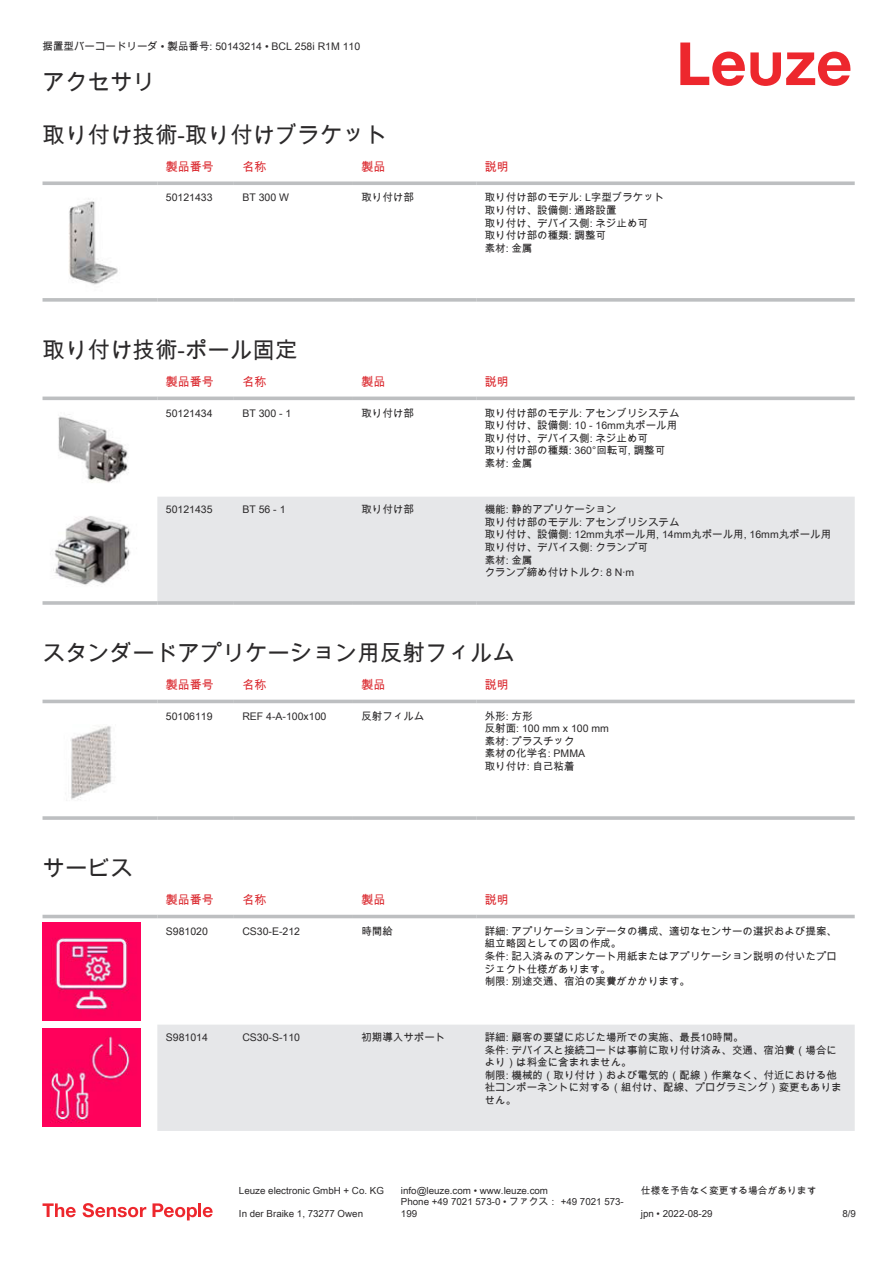
<style>
.page{position:relative;width:893px;height:1263px;background:#fff}
.page>*{position:absolute;margin:0;border:0;box-sizing:border-box;transform-origin:0 0}
.t1{font:22.5px "Arial Unicode MS";color:#2b292a}
.t2{font:12px "Arial Unicode MS";color:#db2a30}
.t3{font:10.5px/12.6px "Arial Unicode MS";color:#2b292a}
.t4{font:9.75px/11.7px "Arial Unicode MS";color:#2b292a}
</style>
<div class="page">
<svg style="left:680px;top:43px;width:170px;height:43px"></svg>
<svg style="left:43px;top:181px;width:114px;height:4px"></svg>
<svg style="left:157px;top:181px;width:77px;height:4px"></svg>
<svg style="left:234px;top:181px;width:119px;height:4px"></svg>
<svg style="left:353px;top:181px;width:123px;height:4px"></svg>
<svg style="left:476px;top:181px;width:379px;height:4px;background:#c4c6c8"></svg>
<svg style="left:43px;top:298px;width:114px;height:4px"></svg>
<svg style="left:157px;top:298px;width:77px;height:4px"></svg>
<svg style="left:234px;top:298px;width:119px;height:4px"></svg>
<svg style="left:353px;top:298px;width:123px;height:4px"></svg>
<svg style="left:476px;top:298px;width:379px;height:4px;background:#c3c5c7"></svg>
<img style="left:69px;top:198px;width:49px;height:87px">
<svg style="left:43px;top:396px;width:812px;height:1px"></svg>
<div style="left:157px;top:497px;width:698px;height:104px;background:#e6e7e9"></div>
<hr style="left:43px;top:397px;width:114px;height:3px;background:#bdbfc1">
<hr style="left:157px;top:397px;width:77px;height:3px;background:#bdbfc1">
<hr style="left:234px;top:397px;width:119px;height:3px;background:#bdbfc1">
<hr style="left:353px;top:397px;width:123px;height:3px;background:#bdbfc1">
<hr style="left:476px;top:397px;width:379px;height:3px;background:#bdbfc1">
<hr style="left:43px;top:601px;width:114px;height:4px;background:#bdbfc1">
<hr style="left:157px;top:601px;width:77px;height:4px;background:#c4c6c8">
<hr style="left:234px;top:601px;width:119px;height:4px;background:#bdbfc1">
<hr style="left:353px;top:601px;width:123px;height:4px;background:#bdbfc1">
<hr style="left:476px;top:601px;width:379px;height:4px;background:#c4c6c8">
<img style="left:58px;top:414px;width:71px;height:69px">
<img style="left:53px;top:516px;width:78px;height:70px">
<div style="left:43px;top:699px;width:812px;height:5px;background:#eeefef"></div>
<hr style="left:43px;top:700px;width:114px;height:3px;background:#bdbfc1">
<hr style="left:157px;top:700px;width:77px;height:3px;background:#bdbfc1">
<hr style="left:234px;top:700px;width:119px;height:3px;background:#bdbfc1">
<hr style="left:353px;top:700px;width:123px;height:3px;background:#bdbfc1">
<hr style="left:476px;top:700px;width:379px;height:3px;background:#bdbfc1">
<svg style="left:43px;top:816px;width:114px;height:4px"></svg>
<hr style="left:157px;top:816px;width:77px;height:4px;background:#c7c8ca">
<hr style="left:234px;top:816px;width:119px;height:4px;background:#bdbfc1">
<svg style="left:353px;top:816px;width:123px;height:4px"></svg>
<hr style="left:476px;top:816px;width:379px;height:4px;background:#c7c8ca">
<img style="left:71px;top:726px;width:41px;height:74px">
<svg style="left:43px;top:914px;width:812px;height:213px"></svg>
<div style="left:157px;top:1025px;width:698px;height:106px;background:#e6e7e9"></div>
<hr style="left:43px;top:915px;width:114px;height:3px;background:#bdbfc1">
<hr style="left:157px;top:915px;width:77px;height:3px;background:#bdbfc1">
<hr style="left:234px;top:915px;width:119px;height:3px;background:#bdbfc1">
<hr style="left:353px;top:915px;width:123px;height:3px;background:#bdbfc1">
<hr style="left:476px;top:915px;width:379px;height:3px;background:#bdbfc1">
<img style="left:43px;top:922px;width:97px;height:98px">
<img style="left:43px;top:1029px;width:97px;height:98px">
<svg style="left:43px;top:1203px;width:33px;height:14px"></svg>
<svg style="left:83px;top:1203px;width:63px;height:14px"></svg>
<svg style="left:153px;top:1203px;width:44px;height:17px"></svg>
<hr style="left:198px;top:1203px;width:3px;height:14px;background:#ed272d">
<svg style="left:203px;top:1207px;width:10px;height:10px"></svg>
<p class="t3" style="left:43px;top:40px;width:319px">据置型バーコードリーダ • 製品番号: 50143214 • BCL 258i R1M 110</p>
<h1 class="t1" style="left:43px;top:66px;width:114px">アクセサリ</h1>
<h1 class="t1" style="left:43px;top:119px;width:346px">取り付け技術-取り付けブラケット</h1>
<p class="t2" style="left:166px;top:158px;width:49px">製品番号</p>
<p class="t2" style="left:242px;top:158px;width:25px">名称</p>
<p class="t2" style="left:361px;top:158px;width:25px">製品</p>
<p class="t2" style="left:485px;top:158px;width:25px">説明</p>
<p class="t3" style="left:166px;top:191px;width:48px">50121433</p>
<p class="t3" style="left:242px;top:191px;width:48px">BT 300 W</p>
<p class="t3" style="left:361px;top:191px;width:54px">取り付け部</p>
<p class="t3" style="left:485px;top:191px;width:181px">取り付け部のモデル: L字型ブラケット取り付け、設備側: 通路設置<br>取り付け、デバイス側: ネジ止め可<br>取り付け部の種類: 調整可<br>素材: 金属</p>
<h1 class="t1" style="left:43px;top:334px;width:256px">取り付け技術-ポール固定</h1>
<p class="t2" style="left:166px;top:373px;width:49px">製品番号</p>
<p class="t2" style="left:242px;top:373px;width:25px">名称</p>
<p class="t2" style="left:361px;top:373px;width:25px">製品</p>
<p class="t2" style="left:485px;top:373px;width:25px">説明</p>
<p class="t3" style="left:166px;top:406px;width:48px">50121434</p>
<p class="t3" style="left:242px;top:406px;width:51px">BT 300 - 1</p>
<p class="t3" style="left:361px;top:406px;width:54px">取り付け部</p>
<p class="t3" style="left:485px;top:406px;width:196px">取り付け部のモデル: アセンブリシステム取り付け、設備側: 10 - 16mm丸ポール用取り付け、デバイス側: ネジ止め可<br>取り付け部の種類: 360°回転可, 調整可<br>素材: 金属</p>
<p class="t3" style="left:166px;top:503px;width:48px">50121435</p>
<p class="t3" style="left:242px;top:503px;width:45px">BT 56 - 1</p>
<p class="t3" style="left:361px;top:503px;width:54px">取り付け部</p>
<p class="t3" style="left:485px;top:503px;width:348px">機能: 静的アプリケーション<br>取り付け部のモデル: アセンブリシステム<br>取り付け、設備側: 12mm丸ポール用, 14mm丸ポール用, 16mm丸ポール用取り付け、デバイス側: クランプ可<br>素材: 金属<br>クランプ締め付けトルク: 8 N·m</p>
<h1 class="t1" style="left:43px;top:637px;width:474px">スタンダードアプリケーション用反射フィルム</h1>
<p class="t2" style="left:166px;top:676px;width:49px">製品番号</p>
<p class="t2" style="left:242px;top:676px;width:25px">名称</p>
<p class="t2" style="left:361px;top:676px;width:25px">製品</p>
<p class="t2" style="left:485px;top:676px;width:25px">説明</p>
<p class="t3" style="left:166px;top:709px;width:48px">50106119</p>
<p class="t3" style="left:242px;top:709px;width:86px">REF 4-A-100x100</p>
<p class="t3" style="left:361px;top:709px;width:64px">反射フィルム</p>
<p class="t3" style="left:485px;top:709px;width:126px">外形: 方形<br>反射面: 100 mm x 100 mm素材: プラスチック<br>素材の化学名: PMMA<br>取り付け: 自己粘着</p>
<h1 class="t1" style="left:43px;top:852px;width:91px">サービス</h1>
<p class="t2" style="left:166px;top:891px;width:49px">製品番号</p>
<p class="t2" style="left:242px;top:891px;width:25px">名称</p>
<p class="t2" style="left:361px;top:891px;width:25px">製品</p>
<p class="t2" style="left:485px;top:891px;width:25px">説明</p>
<p class="t3" style="left:166px;top:924px;width:44px">S981020</p>
<p class="t3" style="left:242px;top:924px;width:59px">CS30-E-212</p>
<p class="t3" style="left:361px;top:924px;width:33px">時間給</p>
<p class="t3" style="left:485px;top:924px;width:354px">詳細: アプリケーションデータの構成、適切なセンサーの選択および提案、組立略 図としての図の作成。<br>条件: 記入済みのアンケート用紙またはアプリケーション説明の付いたプロジェク ト仕様があります。<br>制限: 別途交通、宿泊の実費がかかります。</p>
<p class="t3" style="left:166px;top:1031px;width:44px">S981014</p>
<p class="t3" style="left:242px;top:1031px;width:59px">CS30-S-110</p>
<p class="t3" style="left:361px;top:1031px;width:85px">初期導入サポート</p>
<p class="t3" style="left:485px;top:1031px;width:359px">詳細: 顧客の要望に応じた場所での実施、最長10時間。<br>条件: デバイスと接続コードは事前に取り付け済み、交通、宿泊費（場合により） は料金に含まれません。<br>制限: 機械的（取り付け）および電気的（配線）作業なく、付近における他社コン ポーネントに対する（組付け、配線、プログラミング）変更もありません。</p>
<p class="t4" style="left:239px;top:1184px;width:146px">Leuze electronic GmbH + Co. KG</p>
<p class="t4" style="left:401px;top:1184px;width:149px">info@leuze.com • www.leuze.com</p>
<p class="t4" style="left:641px;top:1184px;width:177px">仕様を予告なく変更する場合があります</p>
<p class="t4" style="left:239px;top:1207px;width:126px">In der Braike 1, 73277 Owen</p>
<p class="t4" style="left:401px;top:1196px;width:224px">Phone +49 7021 573-0 • ファクス： +49 7021 573-<br>199</p>
<p class="t4" style="left:641px;top:1207px;width:73px">jpn • 2022-08-29</p>
<p class="t4" style="left:842px;top:1207px;width:15px">8 /9</p>
</div>
